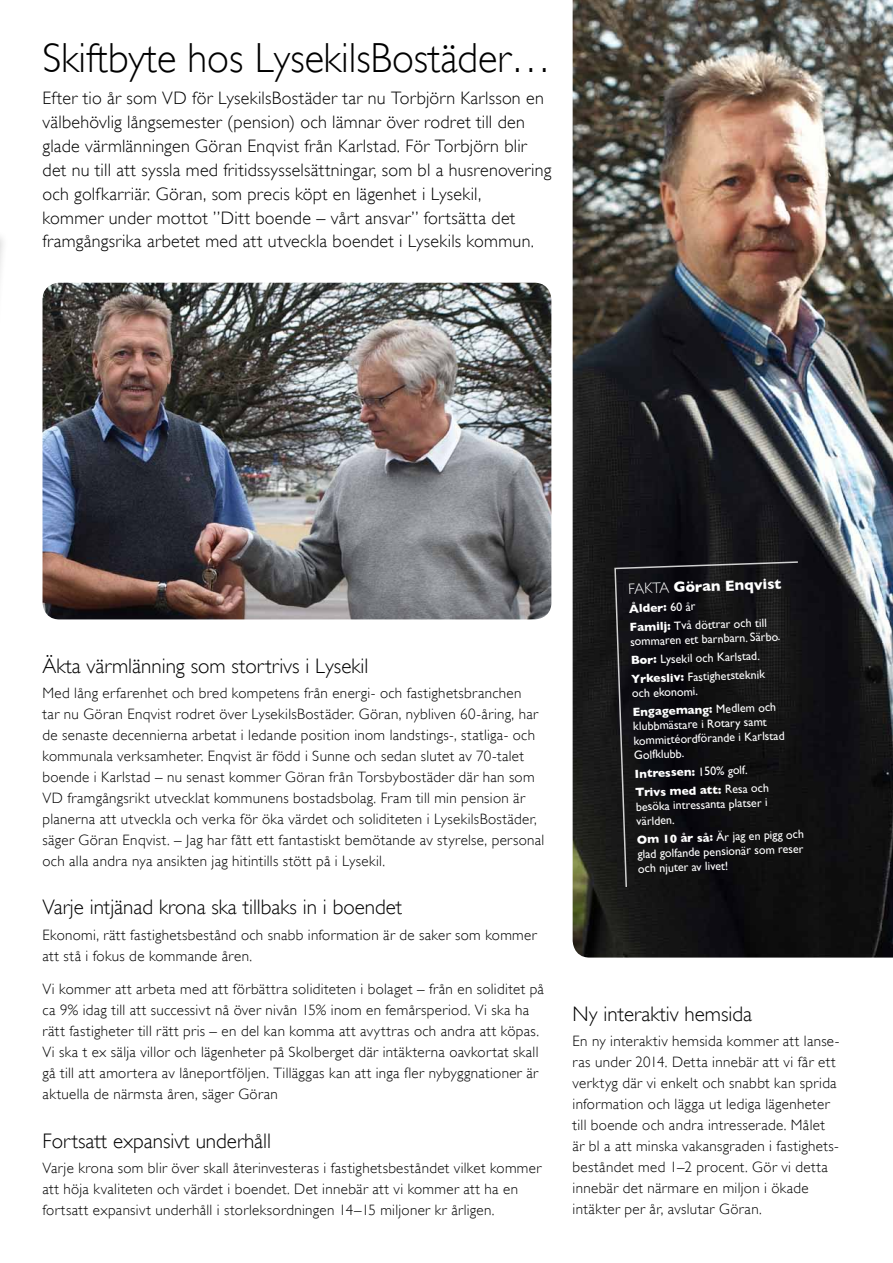
<style>
.page{position:relative;width:893px;height:1263px;background:#fff}
.page>*{position:absolute;margin:0;border:0;box-sizing:border-box;transform-origin:0 0}
.t1{font:300 42px "Gill Sans";color:#000;scale:.96 1}
.t2{font:300 21px "Gill Sans";color:#000}
.t3{font:300 18px/23.9px "Gill Sans";letter-spacing:.015em;color:#000}
.t4{font:300 15px/21px "Gill Sans";letter-spacing:.025em;color:#000}
.t5{font:700 15px "Gill Sans";color:#fff}
.t6{font:12px/14.4px "Gill Sans";color:#fff}
.t7{font:700 12px/18.6px "Gill Sans";color:#fff}
.s1{font-weight:300}
.s2{font-weight:700}
.s3{font-weight:400}
</style>
<div class="page">
<img style="left:43px;top:283px;width:508px;height:336px">
<img style="left:573px;top:0;width:320px;height:957px">
<svg style="left:614px;top:560px;width:185px;height:328px;background:#121214"></svg>
<h1 class="t1" style="left:43px;top:33px;width:531px">Skiftbyte hos LysekilsBostäder…</h1>
<p class="t3" style="left:43px;top:86px;width:510px">Efter tio år som VD för LysekilsBostäder tar nu Torbjörn Karlsson en välbehövlig långsemester (pension) och lämnar över rodret till den glade värmlänningen Göran Enqvist från Karlstad. För Torbjörn blir det nu till att syssla med fritidssysselsättningar, som bl a husrenovering och golfkarriär. Göran, som precis köpt en lägenhet i Lysekil,<br>kommer under mottot ”Ditt boende – vårt ansvar” fortsätta det framgångsrika arbetet med att utveckla boendet i Lysekils kommun.</p>
<h2 class="t2" style="left:43px;top:653px;width:327px">Äkta värmlänning som stortrivs i Lysekil</h2>
<p class="t4" style="left:43px;top:682px;width:503px">Med lång erfarenhet och bred kompetens från energi- och fastighetsbranchen<br>tar nu Göran Enqvist rodret över LysekilsBostäder. Göran, nybliven 60-åring, har de senaste decennierna arbetat i ledande position inom landstings-, statliga- och kommunala verksamheter. Enqvist är född i Sunne och sedan slutet av 70-talet boende i Karlstad – nu senast kommer Göran från Torsbybostäder där han som VD framgångsrikt utvecklat kommunens bostadsbolag. Fram till min pension är planerna att utveckla och verka för öka värdet och soliditeten i LysekilsBostäder, säger Göran Enqvist. – Jag har fått ett fantastiskt bemötande av styrelse, personal och alla andra nya ansikten jag hitintills stött på i Lysekil.</p>
<h2 class="t2" style="left:43px;top:895px;width:361px">Varje intjänad krona ska tillbaks in i boendet</h2>
<p class="t4" style="left:43px;top:924px;width:496px">Ekonomi, rätt fastighetsbestånd och snabb information är de saker som kommer att stå i fokus de kommande åren.</p>
<p class="t4" style="left:43px;top:979px;width:503px">Vi kommer att arbeta med att förbättra soliditeten i bolaget – från en soliditet på ca 9% idag till att successivt nå över nivån 15% inom en femårsperiod. Vi ska ha rätt fastigheter till rätt pris – en del kan komma att avyttras och andra att köpas.<br>Vi ska t ex sälja villor och lägenheter på Skolberget där intäkterna oavkortat skall gå till att amortera av låneportföljen. Tilläggas kan att inga fler nybyggnationer är aktuella de närmsta åren, säger Göran</p>
<h2 class="t2" style="left:43px;top:1129px;width:230px">Fortsatt expansivt underhåll</h2>
<p class="t4" style="left:43px;top:1157px;width:500px">Varje krona som blir över skall återinvesteras i fastighetsbeståndet vilket kommer att höja kvaliteten och värdet i boendet. Det innebär att vi kommer att ha en fortsatt expansivt underhåll i storleksordningen 14–15 miljoner kr årligen.</p>
<p class="t5" style="left:628px;top:580px;width:155px;rotate:-2deg"><span class="s1">FAKTA</span> Göran Enqvist</p>
<p class="t6" style="left:629px;top:599px;width:139px;line-height:18.6px;rotate:-2deg"><span class="s2">Ålder:</span> 60 år<br><span class="s2">Familj:</span> Två döttrar och till</p>
<p class="t6" style="left:630px;top:632px;width:152px;line-height:18.6px;rotate:-2deg">sommaren ett barnbarn. Särbo.<br><span class="s2">Bor:</span> Lysekil och Karlstad.<br><span class="s2">Yrkesliv:</span> Fastighetsteknik</p>
<p class="t6" style="left:632px;top:684px;width:145px;line-height:18.6px;rotate:-2deg">och ekonomi.<br><span class="s2">Engagemang:</span> Medlem och</p>
<p class="t6" style="left:633px;top:719px;width:153px;rotate:-2deg">klubbmästare i Rotary samt kommittéordförande i Karlstad<br>Golfklubb.</p>
<p class="t7" style="left:634px;top:764px;width:135px;rotate:-2deg">Intressen: <span class="s3">150% golf.<br></span>Trivs med att: <span class="s3">Resa och</span></p>
<p class="t6" style="left:636px;top:799px;width:133px;rotate:-2deg">besöka intressanta platser i världen.</p>
<p class="t6" style="left:637px;top:832px;width:168px;text-align:justify;rotate:-2deg"><span class="s2">Om 10 år så:</span> Är jag en pigg och glad golfande pensionär som reser och njuter av livet!</p>
<h2 class="t2" style="left:573px;top:1002px;width:181px">Ny interaktiv hemsida</h2>
<p class="t4" style="left:573px;top:1030px;width:268px">En ny interaktiv hemsida kommer att lanse&shy;ras under 2014. Detta innebär att vi får ett verktyg där vi enkelt och snabbt kan sprida information och lägga ut lediga lägenheter till boende och andra intresserade. Målet är bl a att minska vakansgraden i fastighets&shy;beståndet med 1–2 procent. Gör vi detta innebär det närmare en miljon i ökade intäkter per år, avslutar Göran.</p>
</div>
